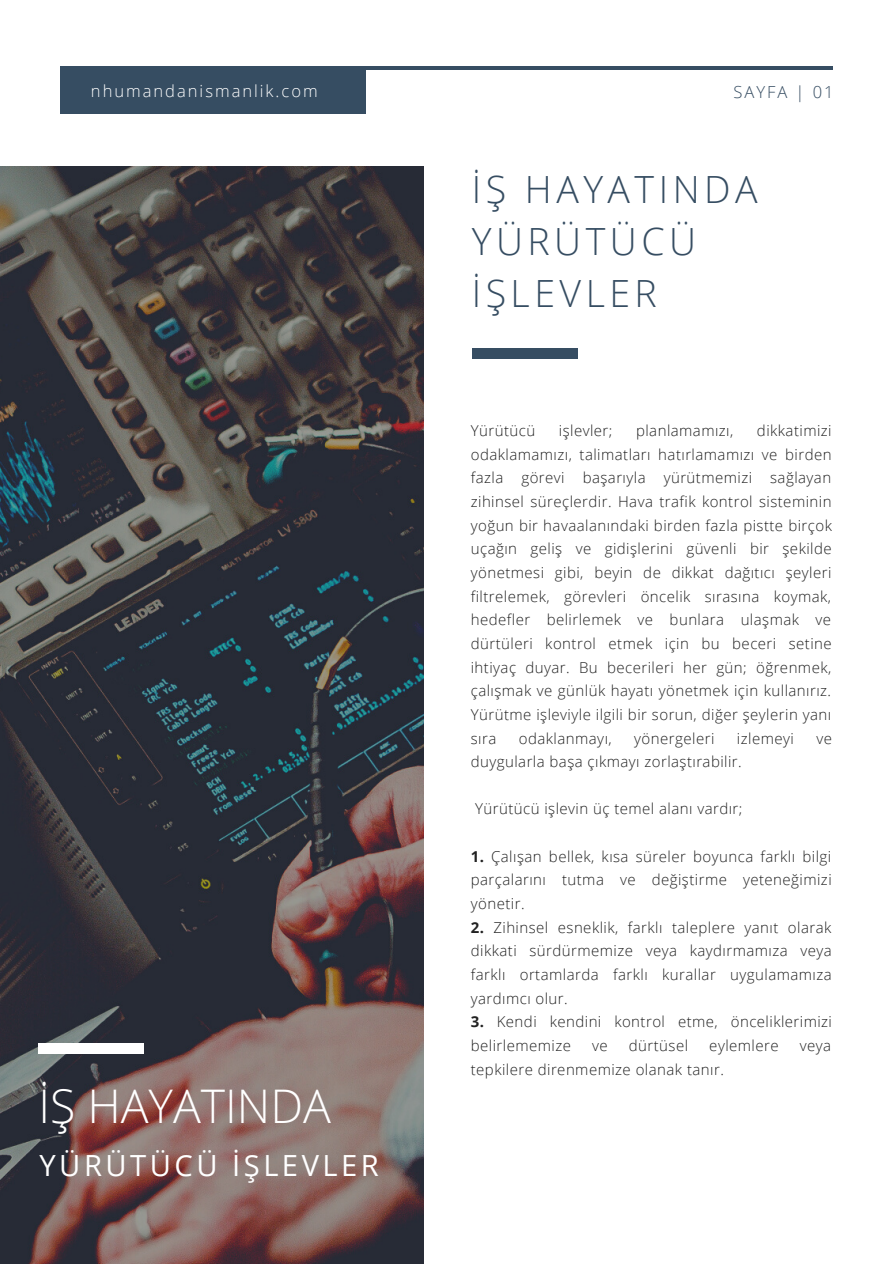
<style>
.page{position:relative;width:894px;height:1264px;background:#fff}
.page>*{position:absolute;margin:0;border:0;box-sizing:border-box;transform-origin:0 0}
.t1{font:300 46.35px "Open Sans";color:#fff}
.t2{font:300 37.5px/51.8px "Open Sans";letter-spacing:.12em;color:#364d62}
.t3{font:29.1px "Open Sans";letter-spacing:.12em;color:#fff}
.t4{font:300 16.5px "Open Sans";letter-spacing:.12em;color:#fff}
.t5{font:300 16.5px "Open Sans";letter-spacing:.12em;color:#364d62}
.t6{font:300 15px/23.7px "Open Sans";letter-spacing:.03em;color:#222;text-align:justify}
.s1{font-weight:700}
</style>
<div class="page">
<hr style="left:61px;top:66px;width:771px;height:4px;background:#364d62">
<div style="left:61px;top:66px;width:305px;height:48px;background:#364d62"></div>
<img style="left:0;top:166px;width:423px;height:1097px">
<div style="left:38px;top:1043px;width:106px;height:10px;background:#fff"></div>
<div style="left:471px;top:348px;width:106px;height:10px;background:#364d62"></div>
<p class="t4" style="left:91px;top:79px;width:228px">nhumandanismanlik.com</p>
<p class="t5" style="left:733px;top:80px;width:102px">SAYFA | 01</p>
<p class="t2" style="left:471px;top:163px;width:287px">İŞ HAYATINDA</p>
<p class="t2" style="left:471px;top:214px;width:226px">YÜRÜTÜCÜ<br>İŞLEVLER</p>
<p class="t1" style="left:38px;top:1073px;width:294px">İŞ HAYATINDA</p>
<p class="t3" style="left:39px;top:1144px;width:341px">YÜRÜTÜCÜ İŞLEVLER</p>
<p class="t6" style="left:470px;top:418px;width:66px">Yürütücü</p>
<p class="t6" style="left:558px;top:418px;width:55px">işlevler;</p>
<p class="t6" style="left:636px;top:418px;width:99px">planlamamızı,</p>
<p class="t6" style="left:470px;top:418px;width:362px;text-indent:286px">dikkatimizi odaklamamızı, talimatları hatırlamamızı ve birden fazla görevi başarıyla yürütmemizi sağlayan zihinsel süreçlerdir. Hava trafik kontrol sisteminin yoğun bir havaalanındaki birden fazla pistte birçok uçağın geliş ve gidişlerini güvenli bir şekilde yönetmesi gibi, beyin de dikkat dağıtıcı şeyleri filtrelemek, görevleri öncelik sırasına koymak, hedefler belirlemek ve bunlara ulaşmak ve dürtüleri kontrol etmek için bu beceri setine ihtiyaç duyar. Bu becerileri her gün; öğrenmek, çalışmak ve günlük hayatı yönetmek için kullanırız.<br>Yürütme işleviyle ilgili bir sorun, diğer şeylerin yanı sıra</p>
<p class="t6" style="left:518px;top:725px;width:94px">odaklanmayı,</p>
<p class="t6" style="left:634px;top:725px;width:82px">yönergeleri</p>
<p class="t6" style="left:736px;top:725px;width:58px">izlemeyi</p>
<p class="t6" style="left:816px;top:725px;width:17px">ve</p>
<p class="t6" style="left:470px;top:749px;width:272px">duygularla başa çıkmayı zorlaştırabilir.</p>
<p class="t6" style="left:475px;top:796px;width:269px">Yürütücü işlevin üç temel alanı vardır;</p>
<p class="t6" style="left:470px;top:844px;width:362px"><span class="s1">1.</span> Çalışan bellek, kısa süreler boyunca farklı bilgi parçalarını tutma ve değiştirme yeteneğimizi yönetir.</p>
<p class="t6" style="left:470px;top:915px;width:362px"><span class="s1">2.</span> Zihinsel esneklik, farklı taleplere yanıt olarak dikkati sürdürmemize veya kaydırmamıza veya farklı ortamlarda farklı kurallar uygulamamıza yardımcı olur.</p>
<p class="t6" style="left:470px;top:1009px;width:362px"><span class="s1">3.</span> Kendi kendini kontrol etme, önceliklerimizi belirlememize</p>
<p class="t6" style="left:592px;top:1033px;width:17px">ve</p>
<p class="t6" style="left:628px;top:1033px;width:61px">dürtüsel</p>
<p class="t6" style="left:709px;top:1033px;width:71px">eylemlere</p>
<p class="t6" style="left:799px;top:1033px;width:33px">veya</p>
<p class="t6" style="left:470px;top:1057px;width:254px">tepkilere direnmemize olanak tanır.</p>
</div>
